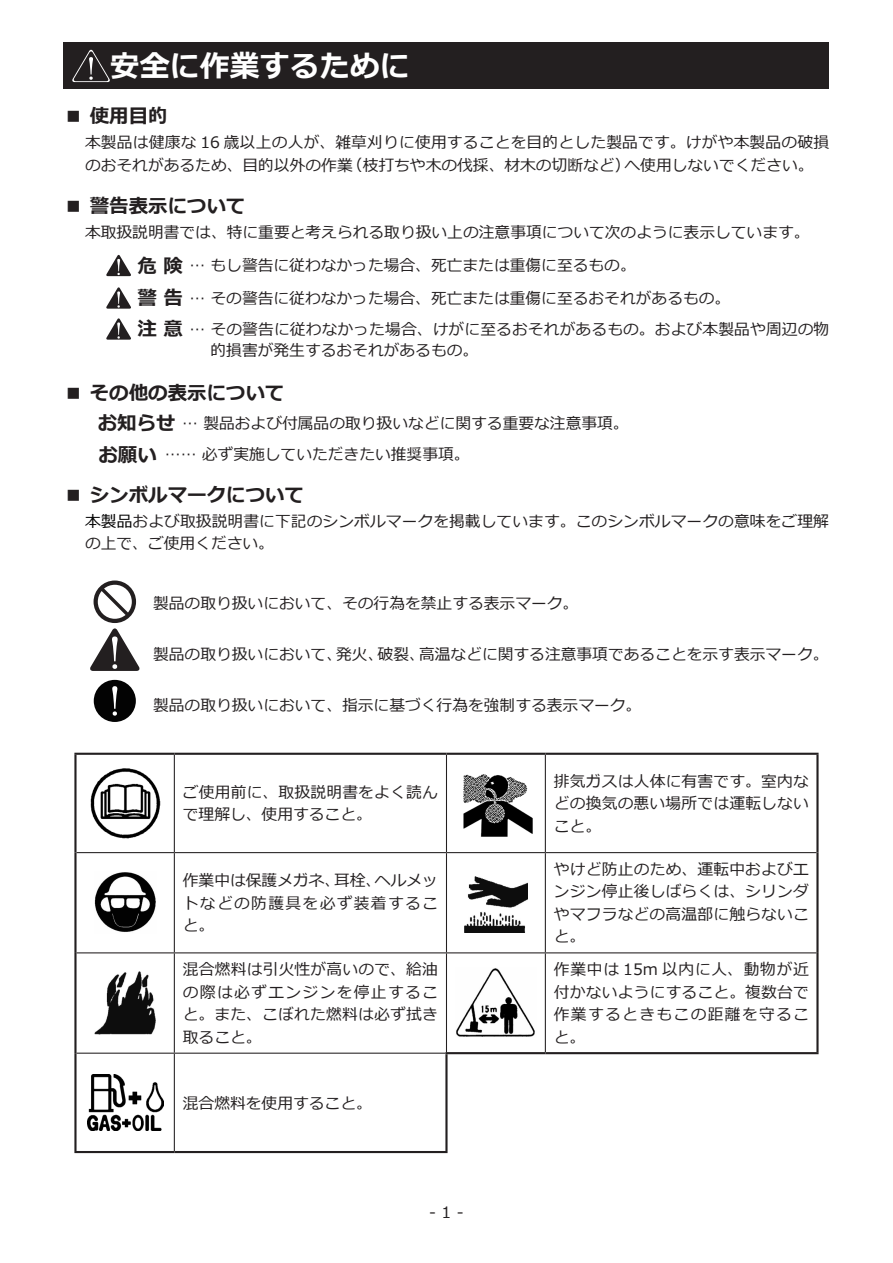
<style>
.page{position:relative;width:893px;height:1263px;background:#fff}
.page>*{position:absolute;margin:0;border:0;box-sizing:border-box;transform-origin:0 0}
.章タイトル{font:700 30px "Meiryo";color:#fff}
.大見出し{font:700 19.5px "Meiryo";color:#231f20}
.t1{font:15.75px/22.5px "Meiryo";color:#231f20;text-align:justify}
.s1{font-weight:700;font-size:19.5px}
.s2{color:#000}
</style>
<div class="page">
<svg style="left:106px;top:255px;width:25px;height:21px"></svg>
<svg style="left:106px;top:287px;width:25px;height:22px"></svg>
<svg style="left:106px;top:318px;width:25px;height:22px"></svg>
<div style="left:64px;top:43px;width:765px;height:46px;background:#231f20"></div>
<svg style="left:72px;top:49px;width:38px;height:33px"></svg>
<svg style="left:90px;top:580px;width:50px;height:91px"></svg>
<svg style="left:94px;top:680px;width:42px;height:42px"></svg>
<hr style="left:74px;top:753px;width:100px;height:2px;background:#231f20">
<hr style="left:74px;top:755px;width:3px;height:98px;background:#231f20">
<hr style="left:174px;top:753px;width:272px;height:2px;background:#231f20">
<hr style="left:446px;top:753px;width:99px;height:2px;background:#231f20">
<hr style="left:545px;top:753px;width:274px;height:2px;background:#231f20">
<hr style="left:816px;top:755px;width:3px;height:98px;background:#231f20">
<hr style="left:74px;top:853px;width:3px;height:100px;background:#231f20">
<hr style="left:816px;top:853px;width:3px;height:100px;background:#231f20">
<hr style="left:74px;top:953px;width:3px;height:100px;background:#231f20">
<hr style="left:816px;top:953px;width:3px;height:99px;background:#231f20">
<hr style="left:74px;top:1053px;width:3px;height:98px;background:#231f20">
<hr style="left:74px;top:1151px;width:100px;height:2px;background:#231f20">
<hr style="left:174px;top:1151px;width:274px;height:2px;background:#231f20">
<hr style="left:174px;top:755px;width:1px;height:97px;background:#231f20">
<hr style="left:446px;top:755px;width:1px;height:97px;background:#231f20">
<hr style="left:545px;top:755px;width:1px;height:97px;background:#231f20">
<hr style="left:77px;top:852px;width:97px;height:1px;background:#231f20">
<hr style="left:174px;top:852px;width:272px;height:1px;background:#231f20">
<hr style="left:174px;top:853px;width:1px;height:99px;background:#231f20">
<hr style="left:446px;top:852px;width:99px;height:1px;background:#231f20">
<hr style="left:446px;top:853px;width:1px;height:99px;background:#231f20">
<hr style="left:545px;top:852px;width:271px;height:1px;background:#231f20">
<hr style="left:545px;top:853px;width:1px;height:99px;background:#231f20">
<hr style="left:77px;top:952px;width:97px;height:1px;background:#231f20">
<hr style="left:174px;top:952px;width:272px;height:1px;background:#231f20">
<hr style="left:174px;top:953px;width:1px;height:100px;background:#231f20">
<hr style="left:446px;top:952px;width:99px;height:1px;background:#231f20">
<hr style="left:446px;top:953px;width:1px;height:99px;background:#231f20">
<hr style="left:545px;top:952px;width:271px;height:1px;background:#231f20">
<hr style="left:545px;top:953px;width:1px;height:99px;background:#231f20">
<hr style="left:77px;top:1053px;width:97px;height:1px;background:#231f20">
<hr style="left:174px;top:1053px;width:271px;height:1px;background:#231f20">
<hr style="left:174px;top:1054px;width:1px;height:97px;background:#231f20">
<hr style="left:445px;top:1052px;width:100px;height:2px;background:#231f20">
<hr style="left:445px;top:1054px;width:3px;height:97px;background:#231f20">
<hr style="left:545px;top:1052px;width:274px;height:2px;background:#231f20">
<img style="left:90px;top:769px;width:71px;height:69px">
<img style="left:463px;top:774px;width:70px;height:62px">
<img style="left:94px;top:872px;width:62px;height:60px">
<img style="left:464px;top:876px;width:64px;height:57px">
<img style="left:94px;top:972px;width:62px;height:62px">
<img style="left:456px;top:968px;width:79px;height:69px">
<img style="left:87px;top:1074px;width:76px;height:57px">
<p class="章タイトル" style="left:110px;top:45px;width:301px">安全に作業するために</p>
<p class="大見出し" style="left:64px;top:103px;width:105px">■ 使用目的</p>
<p class="t1" style="left:85px;top:132px;width:746px">本製品は健康な 16 歳以上の人が、雑草刈りに使用することを目的とした製品です。けがや本製品の破損のおそれがあるため、目的以外の作業（枝打ちや木の伐採、材木の切断など）へ使用しないでください。</p>
<p class="大見出し" style="left:64px;top:192px;width:183px">■ 警告表示について</p>
<p class="t1" style="left:85px;top:222px;width:726px">本取扱説明書では、特に重要と考えられる取り扱い上の注意事項について次のように表示しています。</p>
<p class="t1" style="left:137px;top:255px;width:500px"><span class="s1">危 険</span> … もし警告に従わなかった場合、死亡または重傷に至るもの。</p>
<p class="t1" style="left:137px;top:288px;width:594px"><span class="s1">警 告</span> … その警告に従わなかった場合、死亡または重傷に至るおそれがあるもの。</p>
<p class="t1" style="left:211px;top:319px;width:620px;line-height:21.3px;text-indent:-73px"><span class="s1">注 意</span> … その警告に従わなかった場合、けがに至るおそれがあるもの。および本製品や周辺の物的損害が発生するおそれがあるもの。</p>
<p class="大見出し" style="left:64px;top:379px;width:222px">■ その他の表示について</p>
<p class="t1" style="left:98px;top:413px;width:532px"><span class="s1">お知らせ</span> … 製品および付属品の取り扱いなどに関する重要な注意事項。</p>
<p class="大見出し" style="left:98px;top:441px;width:60px">お願い</p>
<p class="t1" style="left:165px;top:444px;width:306px">…… 必ず実施していただきたい推奨事項。</p>
<p class="大見出し" style="left:64px;top:481px;width:242px">■ シンボルマークについて</p>
<p class="t1" style="left:85px;top:511px;width:745px"><span class="s2">本製品</span>および取扱説明書に下記のシンボルマークを掲載しています。このシンボルマークの意味をご理解の上で、ご使用ください。</p>
<p class="t1" style="left:153px;top:593px;width:427px">製品の取り扱いにおいて、その行為を禁止する表示マーク。</p>
<p class="t1" style="left:153px;top:644px;width:677px">製品の取り扱いにおいて、発火、破裂、高温などに関する注意事項であることを示す表示マーク。</p>
<p class="t1" style="left:153px;top:695px;width:490px">製品の取り扱いにおいて、指示に基づく行為を強制する表示マーク。</p>
<p class="t1" style="left:183px;top:782px;width:257px">ご使用前に、取扱説明書をよく読んで理解し、使用すること。</p>
<p class="t1" style="left:554px;top:770px;width:257px">排気ガスは人体に有害です。室内などの換気の悪い場所では運転しないこと。</p>
<p class="t1" style="left:183px;top:870px;width:257px">作業中は保護メガネ、耳栓、ヘルメットなどの防護具を必ず装着すること。</p>
<p class="t1" style="left:554px;top:859px;width:257px">やけど防止のため、運転中およびエンジン停止後しばらくは、シリンダやマフラなどの高温部に触らないこと。</p>
<p class="t1" style="left:183px;top:959px;width:257px">混合燃料は引火性が高いので、給油の際は必ずエンジンを停止すること。また、こぼれた燃料は必ず拭き取ること。</p>
<p class="t1" style="left:554px;top:959px;width:257px">作業中は 15m 以内に人、動物が近付かないようにすること。複数台で作業するときもこの距離を守ること。</p>
<p class="t1" style="left:183px;top:1092px;width:190px">混合燃料を使用すること。</p>
<p class="t1" style="left:429px;top:1202px;width:36px">- 1 -</p>
</div>
